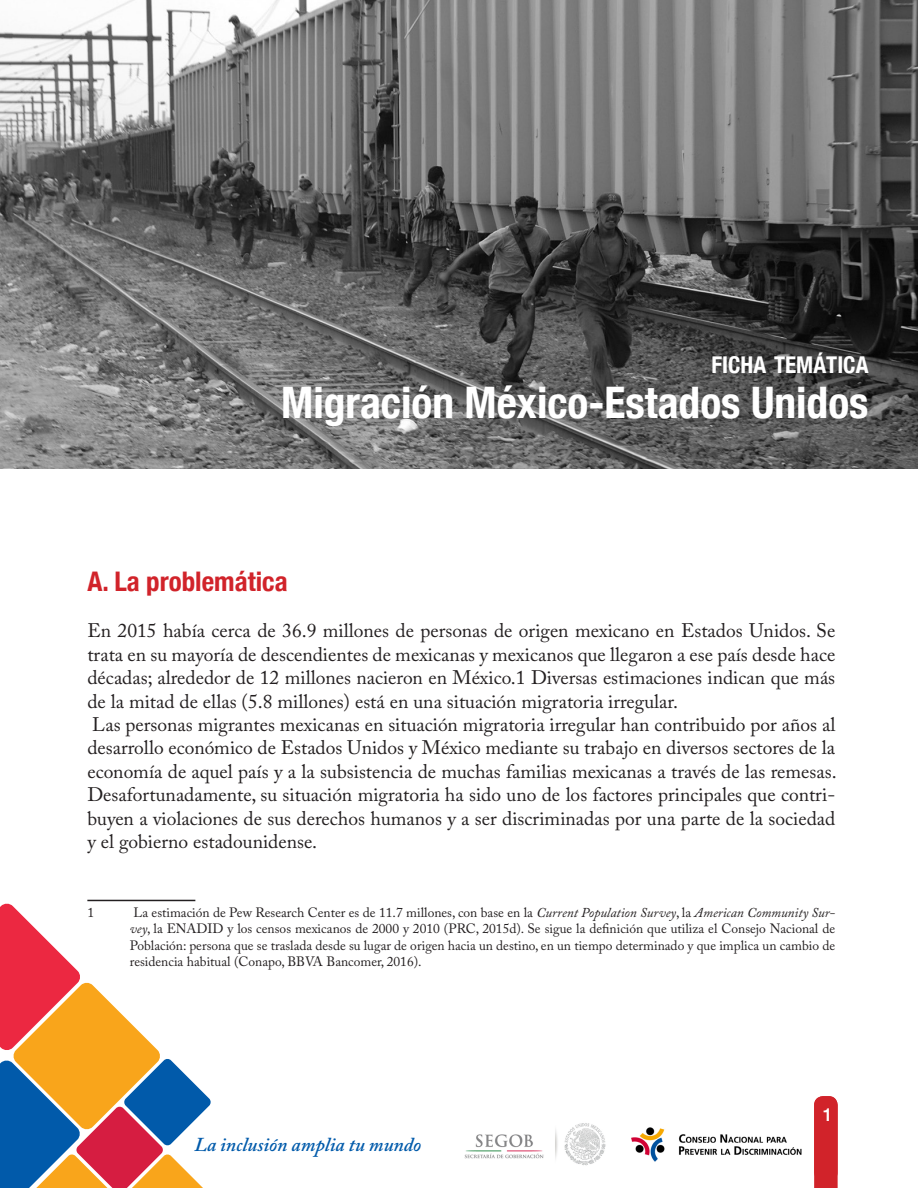
<style>
.page{position:relative;width:918px;height:1188px;background:#fff}
.page>*{position:absolute;margin:0;border:0;box-sizing:border-box;transform-origin:0 0}
.t1{font:700 condensed 43.5px "Helvetica Neue";color:#fff}
.Título_01{font:700 condensed 27px "Helvetica Neue";color:#d1232a}
.t2{font:700 condensed 23.1px "Helvetica Neue";color:#fff}
.t3{font:italic 600 19.65px "Adobe Caslon Pro";color:#015aaa}
._01-_TXT{font:19.5px/23.4px "Adobe Caslon Pro";color:#231f20;text-align:justify}
.t4{font:500 18px "Helvetica Neue";color:#fff}
._08-BIBLIOGRAFIA{font:13.5px/16.5px "Adobe Caslon Pro";color:#231f20;text-align:justify}
.s1{font-style:italic}
</style>
<div class="page">
<div style="left:814px;top:1096px;width:24px;height:92px;background:#d1232a"></div>
<img style="left:464px;top:1123px;width:338px;height:43px">
<img style="left:0;top:0;width:918px;height:469px">
<svg style="left:0;top:903px;width:211px;height:285px"></svg>
<hr style="left:87px;top:900px;width:108px;height:1px;background:#231f20">
<p class="t2" style="left:711px;top:345px;width:159px">FICHA TEMÁTICA</p>
<p class="t1" style="left:281px;top:366px;width:589px">Migración México-Estados Unidos</p>
<p class="Título_01" style="left:87px;top:559px;width:202px">A. La problemática</p>
<p class="_01-_TXT" style="left:87px;top:619px;width:749px">En 2015 había cerca de 36.9 millones de personas de origen mexicano en Estados Unidos. Se trata en su mayoría de descendientes de mexicanas y mexicanos que llegaron a ese país desde hace décadas; alrededor de 12 millones nacieron en México.1 Diversas estimaciones indican que más de la mitad de ellas (5.8 millones) está en una situación migratoria irregular.</p>
<p class="_01-_TXT" style="left:87px;top:713px;width:751px">Las personas migrantes mexicanas en situación migratoria irregular han contribuido por años al desarrollo económico de Estados Unidos y México mediante su trabajo en diversos sectores de la economía de aquel país y a la subsistencia de muchas familias mexicanas a través de las remesas.<br>Desafortunadamente, su situación migratoria ha sido uno de los factores principales que contri&shy;buyen a violaciones de sus derechos humanos y a ser discriminadas por una parte de la sociedad y el gobierno estadounidense.</p>
<p class="_08-BIBLIOGRAFIA" style="left:87px;top:904px;width:8px">1</p>
<p class="_08-BIBLIOGRAFIA" style="left:130px;top:904px;width:707px">La estimación de Pew Research Center es de 11.7 millones, con base en la <span class="s1">Current Population Survey</span>, la <span class="s1">American Community Sur&shy;vey</span>, la ENADID y los censos mexicanos de 2000 y 2010 (PRC, 2015d). Se sigue la definición que utiliza el Consejo Nacional de Población: persona que se traslada desde su lugar de origen hacia un destino, en un tiempo determinado y que implica un cambio de residencia habitual (Conapo, BBVA Bancomer, 2016).</p>
<p class="t3" style="left:194px;top:1133px;width:228px">La inclusión amplia tu mundo</p>
<p class="t4" style="left:823px;top:1100px;width:12px">1</p>
</div>
